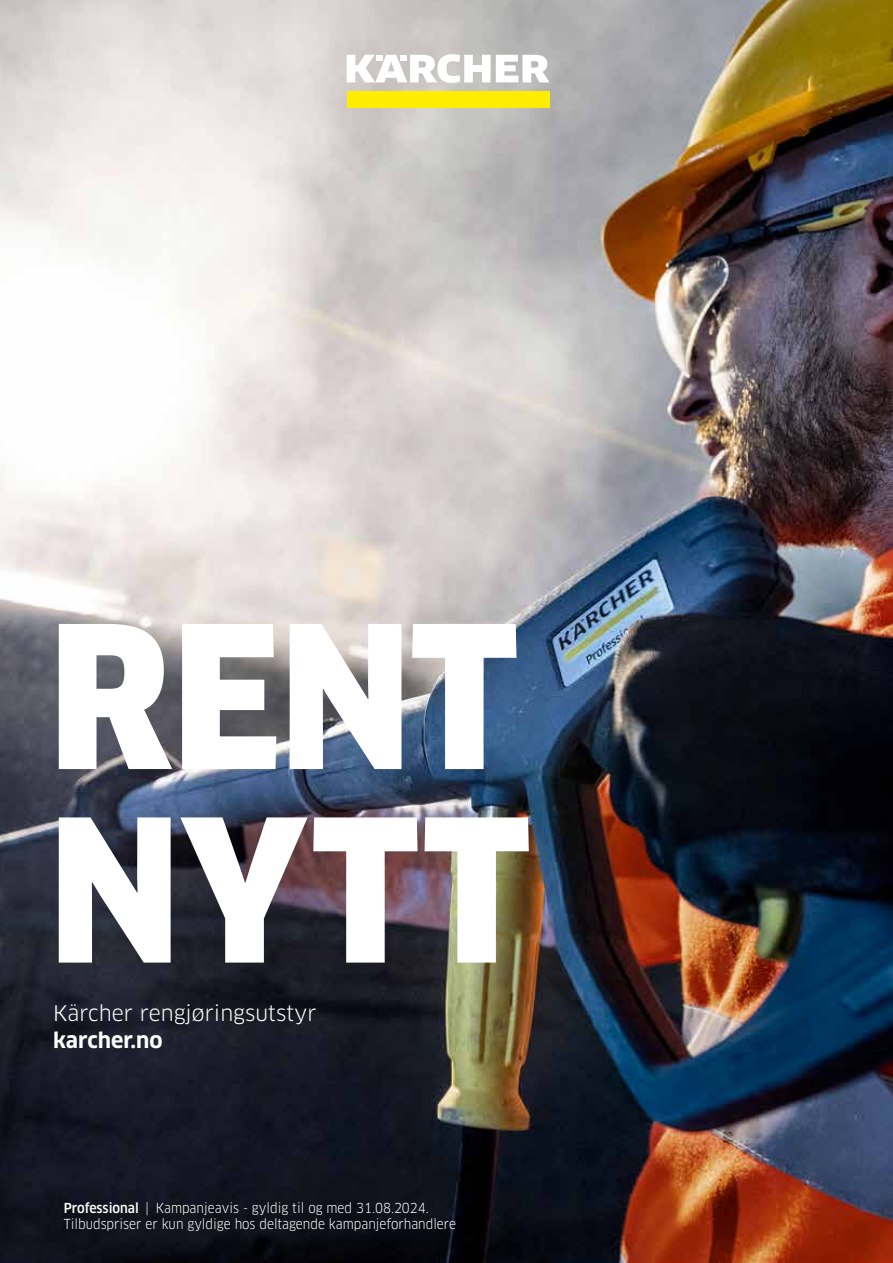
<style>
.page{position:relative;width:893px;height:1263px;background:#fff}
.page>*{position:absolute;margin:0;border:0;box-sizing:border-box;transform-origin:0 0}
.t1{font:900 193.5px/193.5px "Clan Pro Narr";color:#fff}
.t2{font:21px "Clan Pro";color:#fff}
.t3{font:700 21px "Clan Pro";color:#fff}
.t4{font:13.5px/16.2px "Clan Pro Narr";color:#fff}
.s1{font-weight:500}
</style>
<div class="page">
<img style="left:0;top:0;width:893px;height:1263px">
<svg style="left:655px;top:402px;width:2px;height:11px"></svg>
<div style="left:347px;top:91px;width:203px;height:16px;background:#ffed00"></div>
<svg style="left:347px;top:54px;width:203px;height:29px"></svg>
<h1 class="t1" style="left:49px;top:603px;width:483px">RENT<br>NYTT</h1>
<h2 class="t2" style="left:53px;top:1001px;width:265px">Kärcher rengjøringsutstyr</h2>
<h2 class="t3" style="left:53px;top:1028px;width:111px">karcher.no</h2>
<p class="t4" style="left:64px;top:1200px;width:394px"><span class="s1">Professional</span> | Kampanjeavis - gyldig til og med 31.08.2024.<br>Tilbudspriser er kun gyldige hos deltagende kampanjeforhandlere</p>
</div>
